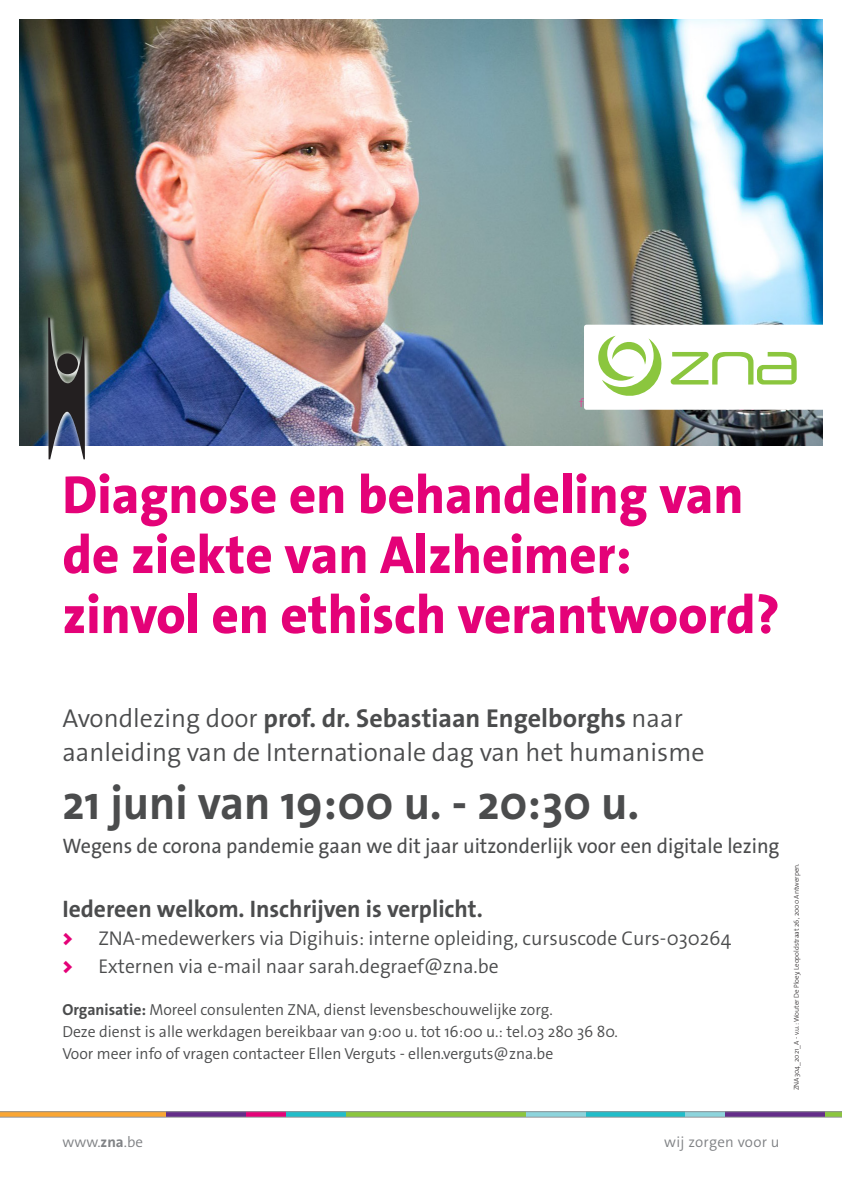
<style>
.page{position:relative;width:842px;height:1191px;background:#fff}
.page>*{position:absolute;margin:0;border:0;box-sizing:border-box;transform-origin:0 0}
.t1{font:800 54px/60px "The Sans Os F";color:#e40278}
.t2{font:700 48px "The Sans Os F";color:#4b4c4d;scale:.96 1}
.t3{font:300 26px/34px "The Sans Os F";color:#4b4c4d}
.t4{font:700 24px "The Sans Os F";color:#4b4c4d}
.t5{font:21px "The Sans Os F";color:#4b4c4d;scale:.96 1}
.t6{font:300 20px "The Sans Os F";color:#4b4c4d}
.t7{font:300 16px "The Sans Os F";color:#4b4c4d}
.t8{font:300 15px "The Sans Os F";letter-spacing:.02em;color:#808285}
.t9{font:300 7px "The Sans Os F";color:#231f20}
.s1{font-weight:700}
.s2{font-weight:900;color:#e40278}
</style>
<div class="page">
<img style="left:20px;top:20px;width:802px;height:425px">
<div style="left:42px;top:312px;width:49px;height:153px;background:#fff;opacity:.75"></div>
<svg style="left:48px;top:317px;width:37px;height:142px;background:#4b4f51"></svg>
<svg style="left:0;top:1111px;width:842px;height:6px;background:#8a9581"></svg>
<div style="left:584px;top:325px;width:241px;height:85px;background:#fff;border-radius:2px"></div>
<svg style="left:598px;top:336px;width:64px;height:60px"></svg>
<svg style="left:671px;top:352px;width:126px;height:32px"></svg>
<p class="t1" style="left:62px;top:465px;width:719px">Diagnose en behandeling van de ziekte van Alzheimer: zinvol en ethisch verantwoord?</p>
<p class="t3" style="left:62px;top:701px;width:644px">Avondlezing door <span class="s1">prof. dr. Sebastiaan Engelborghs</span> naar aanleiding van de Internationale dag van het humanisme</p>
<p class="t2" style="left:62px;top:771px;width:603px">21 juni van 19:00 u. - 20:30 u.</p>
<p class="t5" style="left:62px;top:832px;width:748px">Wegens de corona pandemie gaan we dit jaar uitzonderlijk voor een digitale lezing</p>
<p class="t4" style="left:62px;top:893px;width:422px">Iedereen welkom. Inschrijven is verplicht.</p>
<p class="t6" style="left:62px;top:925px;width:670px"><span class="s2">&gt;</span> ZNA-medewerkers via Digihuis: interne opleiding, cursuscode Curs-030264</p>
<p class="t6" style="left:62px;top:953px;width:438px"><span class="s2">&gt;</span> Externen via e-mail naar sarah.degraef@zna.be</p>
<p class="t7" style="left:62px;top:999px;width:492px"><span class="s1">Organisatie:</span> Moreel consulenten ZNA, dienst levensbeschouwelijke zorg.</p>
<p class="t7" style="left:62px;top:1021px;width:557px">Deze dienst is alle werkdagen bereikbaar van 9:00 u. tot 16:00 u.: tel.03 280 36 80.</p>
<p class="t7" style="left:62px;top:1043px;width:492px">Voor meer info of vragen contacteer Ellen Verguts - ellen.verguts@zna.be</p>
<p class="t9" style="left:792px;top:1090px;width:228px;rotate:-90deg">ZNA304_2021_A - v.u.: Wouter De Ploey, Leopoldstraat 26, 2000 Antwerpen.</p>
<p class="t8" style="left:62px;top:1132px;width:82px">www.<span class="s1">zna</span>.be</p>
<p class="t8" style="left:664px;top:1132px;width:117px">wij zorgen voor u</p>
</div>
